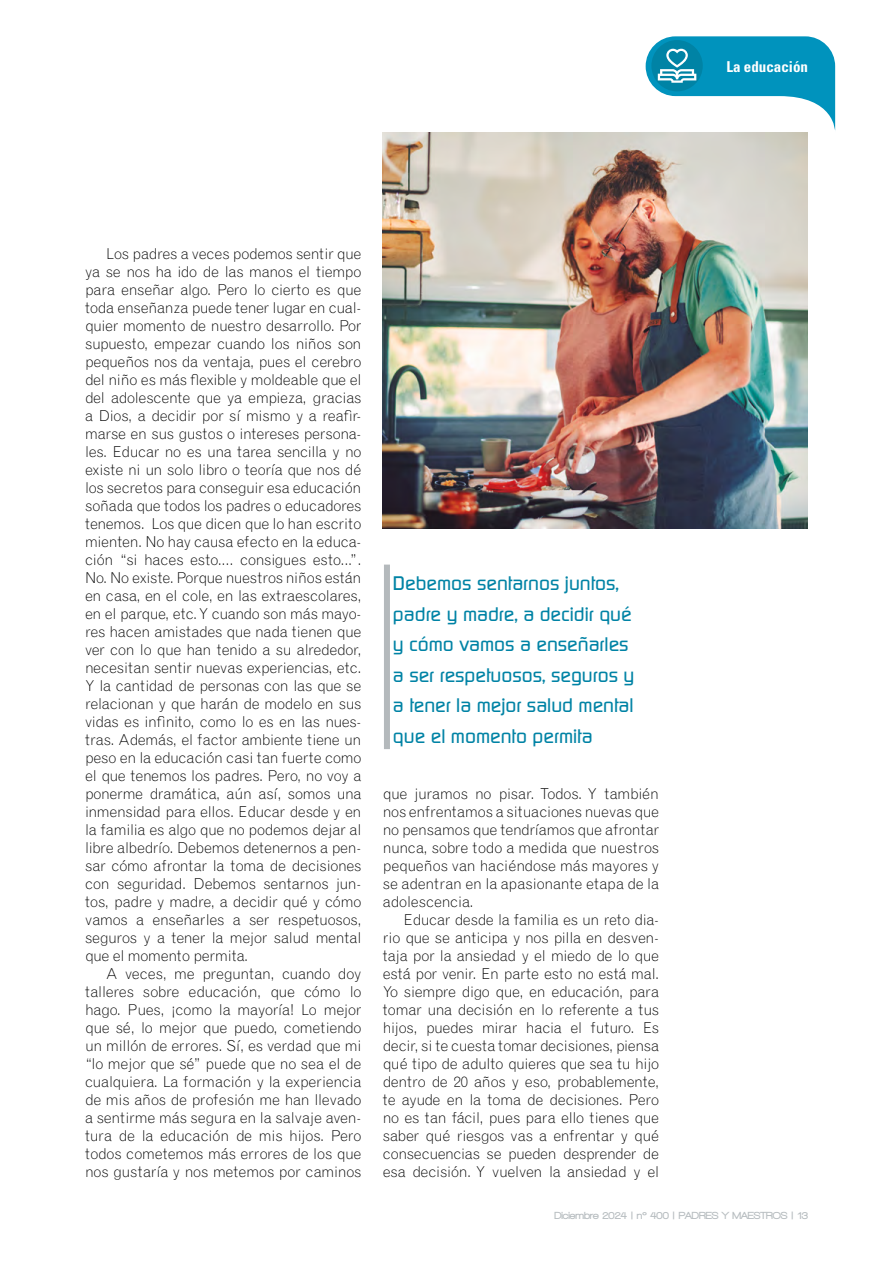
<style>
.page{position:relative;width:893px;height:1263px;background:#fff}
.page>*{position:absolute;margin:0;border:0;box-sizing:border-box;transform-origin:0 0}
.t1{font:500 19.5px/30.6px "Continuum";color:#0083a5}
.t2{font:300 15px/18px "Grotesque";letter-spacing:-.015em;color:#000;text-align:justify}
.t3{font:700 condensed 15px "Univers";color:#fff}
.t4{font:900 10.5px "Walkway";color:#b7bdc0}
</style>
<div class="page">
<svg style="left:646px;top:36px;width:189px;height:94px"></svg>
<img style="left:383px;top:132px;width:425px;height:397px">
<div style="left:384px;top:565px;width:6px;height:184px;background:#b4b9bc"></div>
<p class="t3" style="left:726px;top:57px;width:83px">La educación</p>
<p class="t2" style="left:85px;top:244px;width:278px;text-indent:21px">Los padres a veces podemos sentir que ya se nos ha ido de las manos el tiempo para enseñar algo. Pero lo cierto es que toda enseñanza puede tener lugar en cual&shy;quier momento de nuestro desarrollo. Por supuesto, empezar cuando los niños son pequeños nos da ventaja, pues el cerebro del niño es más flexible y moldeable que el del adolescente que ya empieza, gracias a Dios, a decidir por sí mismo y a reafir&shy;marse en sus gustos o intereses persona&shy;les. Educar no es una tarea sencilla y no existe ni un solo libro o teoría que nos dé los secretos para conseguir esa educación soñada que todos los padres o educadores tenemos. Los que dicen que lo han escrito mienten. No hay causa efecto en la educa&shy;ción “si haces esto.... consigues esto...”.<br>No. No existe. Porque nuestros niños están en casa, en el cole, en las extraescolares, en el parque, etc. Y cuando son más mayo&shy;res hacen amistades que nada tienen que ver con lo que han tenido a su alrededor, necesitan sentir nuevas experiencias, etc.<br>Y la cantidad de personas con las que se relacionan y que harán de modelo en sus vidas es infinito, como lo es en las nues&shy;tras. Además, el factor ambiente tiene un peso en la educación casi tan fuerte como el que tenemos los padres. Pero, no voy a ponerme dramática, aún así, somos una inmensidad para ellos. Educar desde y en la familia es algo que no podemos dejar al libre albedrío. Debemos detenernos a pen&shy;sar cómo afrontar la toma de decisiones con seguridad. Debemos sentarnos jun&shy;tos, padre y madre, a decidir qué y cómo vamos a enseñarles a ser respetuosos, seguros y a tener la mejor salud mental que el momento permita.</p>
<p class="t2" style="left:85px;top:964px;width:278px;text-indent:21px">A veces, me preguntan, cuando doy talleres sobre educación, que cómo lo hago. Pues, ¡como la mayoría! Lo mejor que sé, lo mejor que puedo, cometiendo un millón de errores. Sí, es verdad que mi “lo mejor que sé” puede que no sea el de cualquiera. La formación y la experiencia de mis años de profesión me han llevado a sentirme más segura en la salvaje aven&shy;tura de la educación de mis hijos. Pero todos cometemos más errores de los que nos gustaría y nos metemos por caminos</p>
<h1 class="t1" style="left:393px;top:567px;width:243px">Debemos sentarnos juntos, padre y madre, a decidir qué y cómo vamos a enseñarles a ser respetuosos, seguros y a tener la mejor salud mental que el momento permita</h1>
<p class="t2" style="left:383px;top:784px;width:278px">que juramos no pisar. Todos. Y también nos enfrentamos a situaciones nuevas que no pensamos que tendríamos que afrontar nunca, sobre todo a medida que nuestros pequeños van haciéndose más mayores y se adentran en la apasionante etapa de la adolescencia.</p>
<p class="t2" style="left:383px;top:910px;width:278px;text-indent:21px">Educar desde la familia es un reto dia&shy;rio que se anticipa y nos pilla en desven&shy;taja por la ansiedad y el miedo de lo que está por venir. En parte esto no está mal.<br>Yo siempre digo que, en educación, para tomar una decisión en lo referente a tus hijos, puedes mirar hacia el futuro. Es decir, si te cuesta tomar decisiones, piensa qué tipo de adulto quieres que sea tu hijo dentro de 20 años y eso, probablemente, te ayude en la toma de decisiones. Pero no es tan fácil, pues para ello tienes que saber qué riesgos vas a enfrentar y qué consecuencias se pueden desprender de esa decisión. Y vuelven la ansiedad y el</p>
<p class="t4" style="left:554px;top:1209px;width:255px">Diciembre 2024 | nº 400 | PADRES Y MAESTROS | 13</p>
</div>
